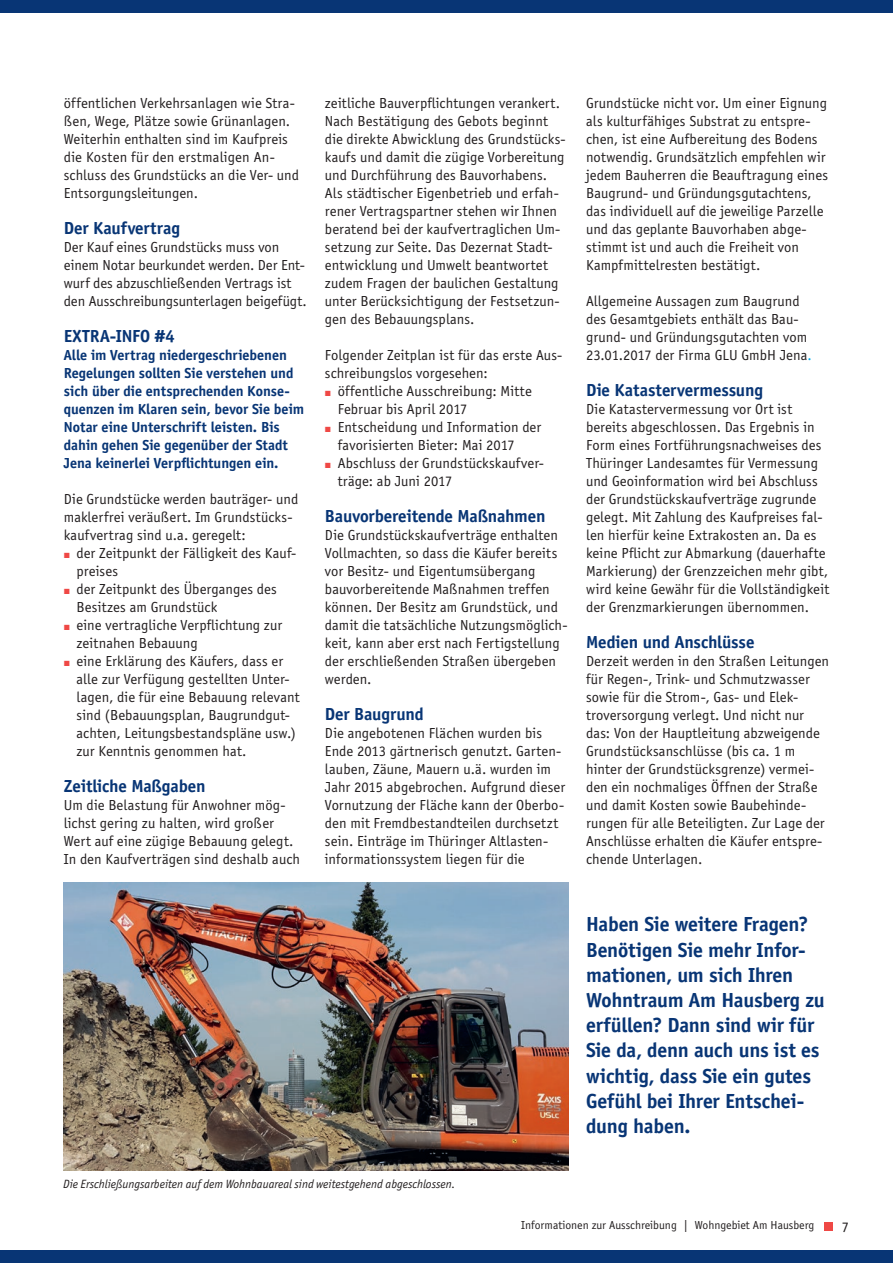
<style>
.page{position:relative;width:893px;height:1263px;background:#fff}
.page>*{position:absolute;margin:0;border:0;box-sizing:border-box;transform-origin:0 0}
.Head_2{font:700 21px/25.2px "Officina Sans";letter-spacing:-.01em;color:#083575}
.Head_2-2{font:700 18px "Officina Sans";letter-spacing:-.005em;color:#083575}
.Aufzählung{font:700 18px "Officina Sans";letter-spacing:-.01em;color:#083575}
.Copy{font:700 18px "Officina Sans";letter-spacing:.01em;color:#083575}
.Copy-2{font:15px/18px "Officina Sans";letter-spacing:.005em;color:#231f20}
.Copy-3{font:700 15px/18px "Officina Sans";color:#083575}
.BU{font:italic 12px "Officina Sans ITC Std";color:#231f20}
.t1{font:12px "Officina Sans";color:#231f20}
.s1{color:#00aeef}
</style>
<div class="page">
<div style="left:0;top:0;width:893px;height:13px;background:#083575"></div>
<div style="left:0;top:1250px;width:893px;height:13px;background:#083575"></div>
<img style="left:64px;top:882px;width:504px;height:288px">
<div style="left:824px;top:1222px;width:8px;height:9px;background:#ef4845"></div>
<p class="Copy-2" style="left:64px;top:94px;width:237px">öffentlichen Verkehrsanlagen wie Stra&shy;ßen, Wege, Plätze sowie Grünanlagen.<br>Weiterhin enthalten sind im Kaufpreis die Kosten für den erstmaligen An&shy;schluss des Grundstücks an die Ver- und Entsorgungsleitungen.</p>
<p class="Head_2-2" style="left:64px;top:217px;width:118px">Der Kaufvertrag</p>
<p class="Copy-2" style="left:64px;top:238px;width:245px">Der Kauf eines Grundstücks muss von einem Notar beurkundet werden. Der Ent&shy;wurf des abzuschließenden Vertrags ist den Ausschreibungsunterlagen beigefügt.</p>
<p class="Copy" style="left:64px;top:325px;width:113px">EXTRA-INFO #4</p>
<p class="Copy-3" style="left:64px;top:346px;width:242px">Alle im Vertrag niedergeschriebenen Regelungen sollten Sie verstehen und sich über die entsprechenden Konse&shy;quenzen im Klaren sein, bevor Sie beim Notar eine Unterschrift leisten. Bis dahin gehen Sie gegenüber der Stadt Jena keinerlei Verpflichtungen ein.</p>
<p class="Copy-2" style="left:64px;top:490px;width:236px">Die Grundstücke werden bauträger- und maklerfrei veräußert. Im Grundstücks&shy;kaufvertrag sind u.a. geregelt:</p>
<p class="Copy-2" style="left:77px;top:544px;width:221px">der Zeitpunkt der Fälligkeit des Kauf&shy;preises</p>
<p class="Copy-2" style="left:77px;top:580px;width:202px">der Zeitpunkt des Überganges des<br>Besitzes am Grundstück</p>
<p class="Copy-2" style="left:77px;top:616px;width:207px">eine vertragliche Verpflichtung zur zeitnahen Bebauung</p>
<p class="Copy-2" style="left:77px;top:652px;width:225px">eine Erklärung des Käufers, dass er alle zur Verfügung gestellten Unter&shy;lagen, die für eine Bebauung relevant sind (Bebauungsplan, Baugrundgut&shy;achten, Leitungsbestandspläne usw.) zur Kenntnis genommen hat.</p>
<p class="Aufzählung" style="left:64px;top:775px;width:143px">Zeitliche Maßgaben</p>
<p class="Copy-2" style="left:64px;top:796px;width:238px">Um die Belastung für Anwohner mög&shy;lichst gering zu halten, wird großer Wert auf eine zügige Bebauung gelegt.<br>In den Kaufverträgen sind deshalb auch</p>
<p class="Copy-2" style="left:325px;top:94px;width:242px">zeitliche Bauverpflichtungen verankert.<br>Nach Bestätigung des Gebots beginnt die direkte Abwicklung des Grundstücks&shy;kaufs und damit die zügige Vorbereitung und Durchführung des Bauvorhabens.<br>Als städtischer Eigenbetrieb und erfah&shy;rener Vertragspartner stehen wir Ihnen beratend bei der kaufvertraglichen Um&shy;setzung zur Seite. Das Dezernat Stadt&shy;entwicklung und Umwelt beantwortet zudem Fragen der baulichen Gestaltung unter Berücksichtigung der Festsetzun&shy;gen des Bebauungsplans.</p>
<p class="Copy-2" style="left:325px;top:346px;width:239px">Folgender Zeitplan ist für das erste Aus&shy;schreibungslos vorgesehen:</p>
<p class="Copy-2" style="left:338px;top:382px;width:196px">öffentliche Ausschreibung: Mitte<br>Februar bis April 2017</p>
<p class="Copy-2" style="left:338px;top:418px;width:205px">Entscheidung und Information der favorisierten Bieter: Mai 2017</p>
<p class="Copy-2" style="left:338px;top:454px;width:208px">Abschluss der Grundstückskaufver&shy;träge: ab Juni 2017</p>
<p class="Head_2-2" style="left:325px;top:505px;width:222px">Bauvorbereitende Maßnahmen</p>
<p class="Copy-2" style="left:325px;top:526px;width:244px">Die Grundstückskaufverträge enthalten Vollmachten, so dass die Käufer bereits vor Besitz- und Eigentumsübergang bauvorbereitende Maßnahmen treffen können. Der Besitz am Grundstück, und damit die tatsächliche Nutzungsmöglich&shy;keit, kann aber erst nach Fertigstellung der erschließenden Straßen übergeben werden.</p>
<p class="Head_2-2" style="left:325px;top:703px;width:101px">Der Baugrund</p>
<p class="Copy-2" style="left:325px;top:724px;width:242px">Die angebotenen Flächen wurden bis Ende 2013 gärtnerisch genutzt. Garten&shy;lauben, Zäune, Mauern u.ä. wurden im Jahr 2015 abgebrochen. Aufgrund dieser Vornutzung der Fläche kann der Oberbo&shy;den mit Fremdbestandteilen durchsetzt sein. Einträge im Thüringer Altlasten&shy;informationssystem liegen für die</p>
<p class="Copy-2" style="left:586px;top:94px;width:244px">Grundstücke nicht vor. Um einer Eignung als kulturfähiges Substrat zu entspre&shy;chen, ist eine Aufbereitung des Bodens notwendig. Grundsätzlich empfehlen wir jedem Bauherren die Beauftragung eines Baugrund- und Gründungsgutachtens, das individuell auf die jeweilige Parzelle und das geplante Bauvorhaben abge&shy;stimmt ist und auch die Freiheit von Kampfmittelresten bestätigt.</p>
<p class="Copy-2" style="left:586px;top:292px;width:227px">Allgemeine Aussagen zum Baugrund des Gesamtgebiets enthält das Bau&shy;grund- und Gründungsgutachten vom 23.01.2017 der Firma GLU GmbH Jena<span class="s1">.</span></p>
<p class="Head_2-2" style="left:586px;top:379px;width:179px">Die Katastervermessung</p>
<p class="Copy-2" style="left:586px;top:400px;width:245px">Die Katastervermessung vor Ort ist bereits abgeschlossen. Das Ergebnis in Form eines Fortführungsnachweises des Thüringer Landesamtes für Vermessung und Geoinformation wird bei Abschluss der Grundstückskaufverträge zugrunde gelegt. Mit Zahlung des Kaufpreises fal&shy;len hierfür keine Extrakosten an. Da es keine Pflicht zur Abmarkung (dauerhafte Markierung) der Grenzzeichen mehr gibt, wird keine Gewähr für die Vollständigkeit der Grenzmarkierungen übernommen.</p>
<p class="Head_2-2" style="left:586px;top:631px;width:170px">Medien und Anschlüsse</p>
<p class="Copy-2" style="left:586px;top:652px;width:245px">Derzeit werden in den Straßen Leitungen für Regen-, Trink- und Schmutzwasser sowie für die Strom-, Gas- und Elek&shy;troversorgung verlegt. Und nicht nur das: Von der Hauptleitung abzweigende Grundstücksanschlüsse (bis ca. 1 m hinter der Grundstücksgrenze) vermei&shy;den ein nochmaliges Öffnen der Straße und damit Kosten sowie Baubehinde&shy;rungen für alle Beteiligten. Zur Lage der Anschlüsse erhalten die Käufer entspre&shy;chende Unterlagen.</p>
<p class="BU" style="left:63px;top:1177px;width:394px">Die Erschließungsarbeiten auf dem Wohnbauareal sind weitestgehend abgeschlossen.</p>
<p class="Head_2" style="left:586px;top:911px;width:240px">Haben Sie weitere Fragen?<br>Benötigen Sie mehr Infor&shy;mationen, um sich Ihren<br>Wohntraum Am Hausberg zu erfüllen? Dann sind wir für<br>Sie da, denn auch uns ist es wichtig, dass Sie ein gutes<br>Gefühl bei Ihrer Entschei&shy;dung haben.</p>
<p class="t1" style="left:521px;top:1219px;width:294px">Informationen zur Ausschreibung | Wohngebiet Am Hausberg</p>
<p class="Copy-2" style="left:842px;top:1218px;width:9px">7</p>
</div>
